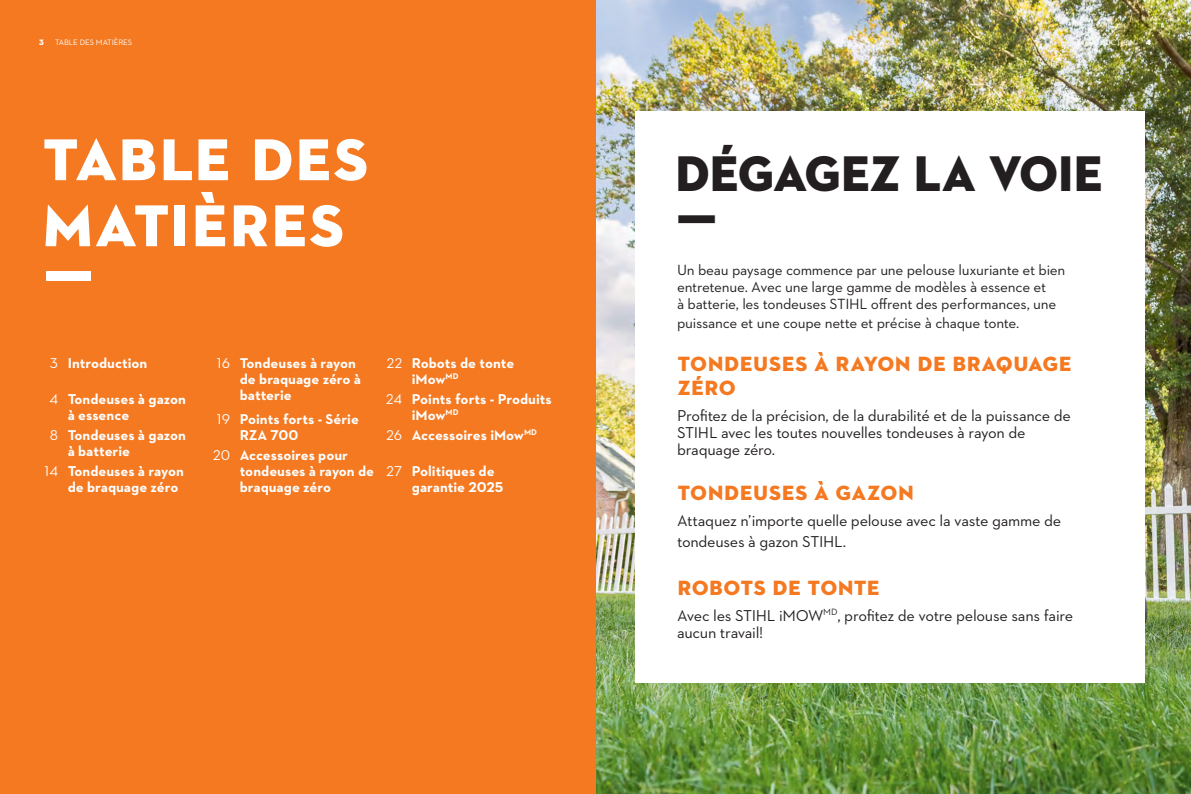
<style>
.page{position:relative;width:1191px;height:794px;background:#fff}
.page>*{position:absolute;margin:0;border:0;box-sizing:border-box;transform-origin:0 0}
.Headline_60pt_Weiss{font:60px/66px "STIHL Contraface Display Titling";letter-spacing:-.015em;color:#fff}
.t1{font:51px "STIHL Contraface Display Titling";letter-spacing:-.05em;color:#231f20;scale:.96 1}
.t2{font:21px/24px "STIHL Contraface Display Titling";letter-spacing:-.01em;color:#f47921}
.t3{font:16px/17px "STIHL Contraface Text";letter-spacing:-.02em;color:#231f20}
.t4{font:15px/17px "STIHL Contraface Text";letter-spacing:-.015em;color:#231f20}
.Inhalt{font:700 14.5px/16px "STIHL Contraface Text";color:#fff}
.Inhalt_Kapitelzahl{font:14.5px "STIHL Contraface Text";color:#fff}
.Head_Balken_links{font:8px "STIHL Contraface Text";letter-spacing:-.01em;color:#fff}
.t5{font:8px "STIHL Contraface Display Titling";color:#fff}
</style>
<div class="page">
<img style="left:595px;top:0;width:596px;height:794px">
<div style="left:0;top:0;width:595px;height:794px;background:#f47921"></div>
<svg style="left:635px;top:111px;width:509px;height:572px"></svg>
<p class="Head_Balken_links" style="left:55px;top:37px;width:79px">TABLE DES MATIÈRES</p>
<p class="Head_Balken_links" style="left:1076px;top:37px;width:60px">INTRODUCTION</p>
<p class="t5" style="left:39px;top:37px;width:7px">3</p>
<p class="t5" style="left:1145px;top:37px;width:7px">4</p>
<p class="Headline_60pt_Weiss" style="left:41px;top:127px;width:330px">TABLE DES</p>
<p class="Headline_60pt_Weiss" style="left:41px;top:193px;width:306px">MATIÈRES ƒ</p>
<p class="Inhalt_Kapitelzahl" style="left:50px;top:354px;width:10px">3</p>
<p class="Inhalt" style="left:68px;top:355px;width:81px">Introduction</p>
<p class="Inhalt_Kapitelzahl" style="left:49px;top:390px;width:10px">4</p>
<p class="Inhalt" style="left:68px;top:391px;width:120px">Tondeuses à gazon</p>
<p class="Inhalt" style="left:68px;top:407px;width:63px">à essence</p>
<p class="Inhalt_Kapitelzahl" style="left:50px;top:426px;width:10px">8</p>
<p class="Inhalt" style="left:68px;top:427px;width:120px">Tondeuses à gazon</p>
<p class="Inhalt" style="left:68px;top:443px;width:64px">à batterie</p>
<p class="Inhalt_Kapitelzahl" style="left:45px;top:462px;width:15px">14</p>
<p class="Inhalt" style="left:68px;top:463px;width:118px">Tondeuses à rayon</p>
<p class="Inhalt" style="left:68px;top:479px;width:112px">de braquage zéro</p>
<p class="Inhalt_Kapitelzahl" style="left:217px;top:354px;width:15px">16</p>
<p class="Inhalt" style="left:240px;top:355px;width:118px">Tondeuses à rayon</p>
<p class="Inhalt" style="left:240px;top:371px;width:123px">de braquage zéro à batterie</p>
<p class="Inhalt_Kapitelzahl" style="left:217px;top:410px;width:15px">19</p>
<p class="Inhalt" style="left:240px;top:410px;width:121px">Points forts - Série<br>RZA 700</p>
<p class="Inhalt_Kapitelzahl" style="left:213px;top:445px;width:19px">20</p>
<p class="Inhalt" style="left:240px;top:446px;width:136px">Accessoires pour tondeuses à rayon de braquage zéro</p>
<p class="Inhalt_Kapitelzahl" style="left:386px;top:354px;width:17px">22</p>
<p class="Inhalt" style="left:412px;top:355px;width:104px">Robots de tonte</p>
<p class="Inhalt" style="left:412px;top:371px;width:48px">iMow<sup>MD</sup></p>
<p class="Inhalt_Kapitelzahl" style="left:386px;top:390px;width:18px">24</p>
<p class="Inhalt" style="left:412px;top:391px;width:141px">Points forts - Produits iMow<sup>MD</sup></p>
<p class="Inhalt_Kapitelzahl" style="left:386px;top:426px;width:17px">26</p>
<p class="Inhalt" style="left:412px;top:427px;width:127px">Accessoires iMow<sup>MD</sup></p>
<p class="Inhalt_Kapitelzahl" style="left:386px;top:462px;width:17px">27</p>
<p class="Inhalt" style="left:412px;top:463px;width:84px">Politiques de</p>
<p class="Inhalt" style="left:412px;top:479px;width:93px">garantie 2025</p>
<p class="t1" style="left:674px;top:142px;width:449px">DÉGAGEZ LA VOIE</p>
<p class="t1" style="left:674px;top:201px;width:49px">ƒ</p>
<p class="t4" style="left:677px;top:261px;width:390px">Un beau paysage commence par une pelouse luxuriante et bien entretenue. Avec une large gamme de modèles à essence et<br>à batterie, les tondeuses STIHL offrent des performances, une</p>
<p class="t4" style="left:677px;top:314px;width:344px">puissance et une coupe nette et précise à chaque tonte.</p>
<p class="t2" style="left:677px;top:352px;width:396px">TONDEUSES À RAYON DE BRAQUAGE<br>ZÉRO</p>
<p class="t3" style="left:677px;top:407px;width:395px">Profitez de la précision, de la durabilité et de la puissance de<br>STIHL avec les toutes nouvelles tondeuses à rayon de braquage zéro.</p>
<p class="t2" style="left:677px;top:480px;width:239px">TONDEUSES À GAZON</p>
<p class="t3" style="left:677px;top:509px;width:386px;line-height:21px">Attaquez n’importe quelle pelouse avec la vaste gamme de tondeuses à gazon STIHL.</p>
<p class="t2" style="left:677px;top:575px;width:204px">ROBOTS DE TONTE</p>
<p class="t3" style="left:677px;top:606px;width:398px">Avec les STIHL iMOW<sup>MD</sup>, profitez de votre pelouse sans faire aucun travail!</p>
</div>
